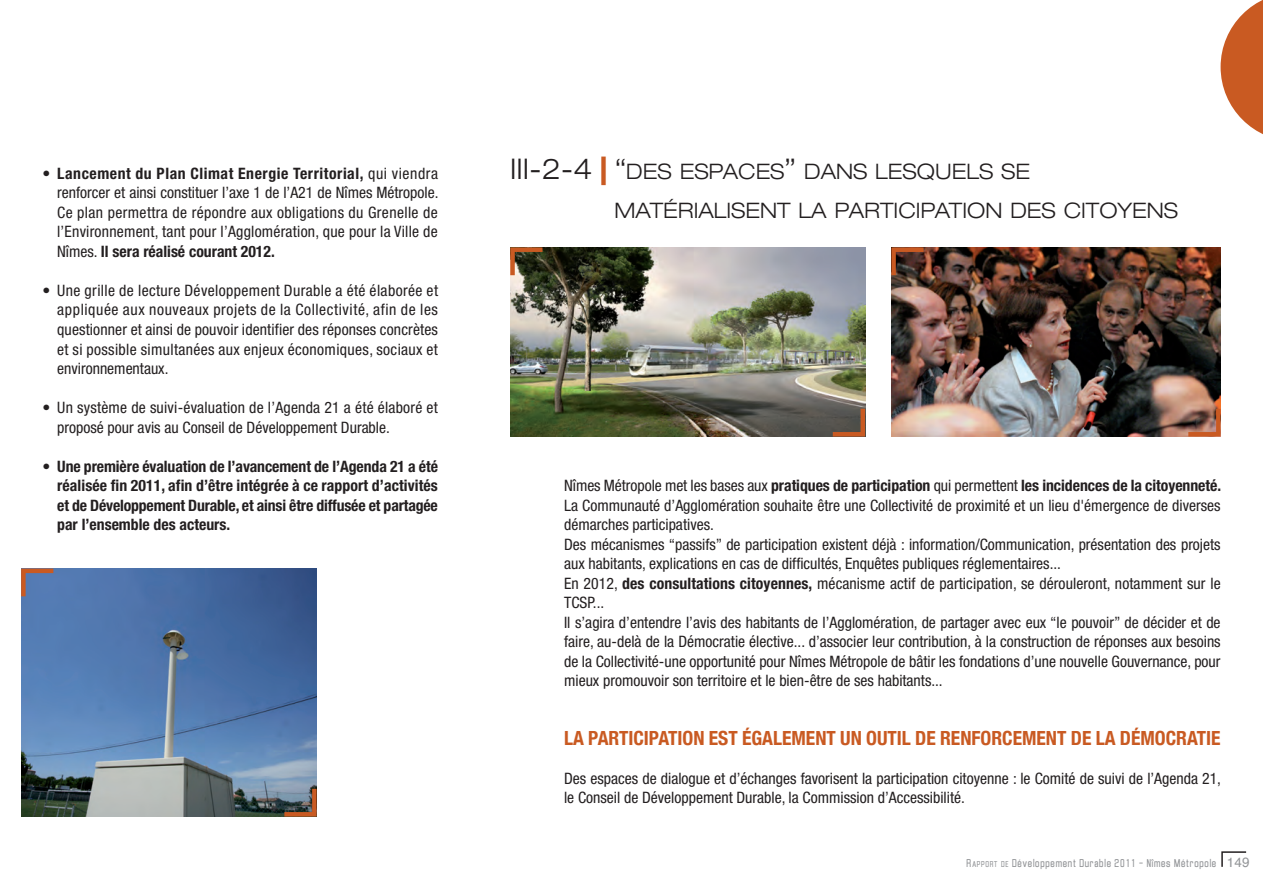
<style>
.page{position:relative;width:1263px;height:893px;background:#fff}
.page>*{position:absolute;margin:0;border:0;box-sizing:border-box;transform-origin:0 0}
.t1{font:300 expanded 21.3px/39px "Helvetica Neue";color:#231f20}
.t2{font:700 condensed 19.5px "Helvetica Neue";color:#c95a22}
.t3{font:condensed 15.75px/19.5px "Helvetica Neue";color:#231f20}
.t4{font:700 condensed 15.75px/19.5px "Helvetica Neue";letter-spacing:-.01em;color:#231f20;text-align:justify}
.t5{font:10.5px "Enigmatic";letter-spacing:.1em;color:#939598;scale:.76 1}
.s1{font-weight:700}
.s2{font-weight:400}
.s3{font-size:28.5px}
.s4{font-weight:900;font-stretch:normal;font-size:28.5px;color:#c95a22}
.s5{font-size:7.8px}
.s6{font-family:"Helvetica";font-size:13.5px}
</style>
<div class="page">
<svg style="left:1221px;top:851px;width:26px;height:16px"></svg>
<svg style="left:1220px;top:0;width:43px;height:135px"></svg>
<img style="left:21px;top:568px;width:296px;height:248px">
<svg style="left:21px;top:568px;width:37px;height:33px"></svg>
<svg style="left:280px;top:784px;width:37px;height:33px"></svg>
<img style="left:891px;top:247px;width:329px;height:189px">
<svg style="left:891px;top:247px;width:37px;height:33px"></svg>
<svg style="left:1183px;top:404px;width:38px;height:33px"></svg>
<img style="left:510px;top:247px;width:355px;height:189px">
<svg style="left:510px;top:247px;width:37px;height:33px"></svg>
<svg style="left:828px;top:404px;width:38px;height:33px"></svg>
<p class="t3" style="left:57px;top:163px;width:383px;text-align:justify;text-indent:-15px">• <span class="s1">Lancement du Plan Climat Energie Territorial,</span> qui viendra renforcer et ainsi constituer l’axe 1 de l’A21 de Nîmes Métropole.<br>Ce plan permettra de répondre aux obligations du Grenelle de l’Environnement, tant pour l’Agglomération, que pour la Ville de Nîmes. <span class="s1">Il sera réalisé courant 2012.</span></p>
<p class="t3" style="left:57px;top:280px;width:382px;text-align:justify;text-indent:-15px">• Une grille de lecture Développement Durable a été élaborée et appliquée aux nouveaux projets de la Collectivité, afin de les questionner et ainsi de pouvoir identifier des réponses concrètes et si possible simultanées aux enjeux économiques, sociaux et environnementaux.</p>
<p class="t3" style="left:57px;top:397px;width:382px;text-indent:-15px">• Un système de suivi-évaluation de l’Agenda 21 a été élaboré et proposé pour avis au Conseil de Développement Durable.</p>
<p class="t4" style="left:57px;top:456px;width:382px;text-indent:-15px"><span class="s2">•</span> Une première évaluation de l’avancement de l’Agenda 21 a été réalisée fin 2011, afin d’être intégrée à ce rapport d’activités et de Développement Durable, et ainsi être diffusée et partagée par l’ensemble des acteurs.</p>
<h1 class="t1" style="left:614px;top:152px;width:565px;text-indent:-104px"><span class="s3">III-2-4</span> <span class="s4">|</span> <span class="s3">“</span>DES ESPACES<span class="s3">”</span> DANS LESQUELS SE<br>MATÉRIALISENT LA PARTICIPATION DES CITOYENS</h1>
<p class="t3" style="left:564px;top:475px;width:658px">Nîmes Métropole met les bases aux <span class="s1">pratiques de participation</span> qui permettent <span class="s1">les incidences de la citoyenneté.<br></span>La Communauté d’Agglomération souhaite être une Collectivité de proximité et un lieu d'émergence de diverses démarches participatives.<br>Des mécanismes “passifs” de participation existent déjà : information/Communication, présentation des projets aux habitants, explications en cas de difficultés, Enquêtes publiques réglementaires...<br>En 2012, <span class="s1">des consultations citoyennes,</span> mécanisme actif de participation, se dérouleront, notamment sur le TCSP...<br>Il s’agira d’entendre l’avis des habitants de l’Agglomération, de partager avec eux “le pouvoir” de décider et de faire, au-delà de la Démocratie élective... d’associer leur contribution, à la construction de réponses aux besoins de la Collectivité-une opportunité pour Nîmes Métropole de bâtir les fondations d’une nouvelle Gouvernance, pour mieux promouvoir son territoire et le bien-être de ses habitants...</p>
<p class="t2" style="left:564px;top:726px;width:658px">LA PARTICIPATION EST ÉGALEMENT UN OUTIL DE RENFORCEMENT DE LA DÉMOCRATIE</p>
<p class="t3" style="left:564px;top:768px;width:658px">Des espaces de dialogue et d’échanges favorisent la participation citoyenne : le Comité de suivi de l’Agenda 21, le Conseil de Développement Durable, la Commission d’Accessibilité.</p>
<p class="t5" style="left:967px;top:858px;width:373px">R<span class="s5">APPORT DE</span> Développement Durable 2011 - Nîmes Métropole <span class="s6">149</span></p>
</div>
